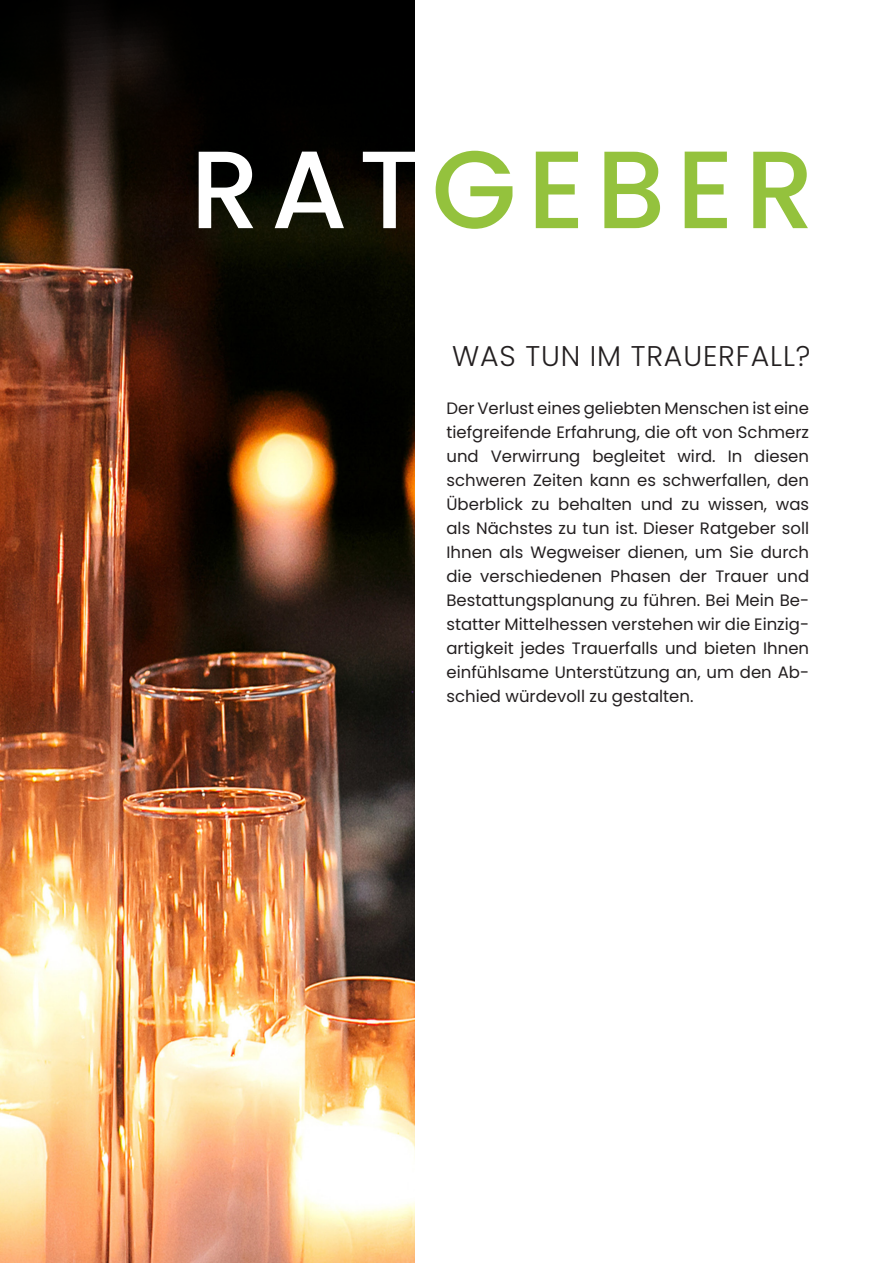
<style>
.page{position:relative;width:893px;height:1263px;background:#fff}
.page>*{position:absolute;margin:0;border:0;box-sizing:border-box;transform-origin:0 0}
.Titel{font:500 109.95px "Poppins";letter-spacing:.1em;color:#94c23d}
.Unterüberschriften_Grün{font:300 28.5px "Poppins";letter-spacing:.03em;color:#231f20}
.Grundtext{font:16.5px/24px "Poppins";color:#231f20;text-align:justify}
.s1{color:#fff}
</style>
<div class="page">
<img style="left:0;top:0;width:415px;height:1263px">
<p class="Titel" style="left:190px;top:126px;width:626px"><span class="s1">RAT</span>GEBER</p>
<p class="Unterüberschriften_Grün" style="left:452px;top:339px;width:360px">WAS TUN IM TRAUERFALL?</p>
<p class="Grundtext" style="left:446px;top:396px;width:364px">Der Verlust eines geliebten Menschen ist eine tiefgreifende Erfahrung, die oft von Schmerz und Verwirrung begleitet wird. In diesen schweren Zeiten kann es schwerfallen, den Überblick zu behalten und zu wissen, was als Nächstes zu tun ist. Dieser Ratgeber soll Ihnen als Wegweiser dienen, um Sie durch die verschiedenen Phasen der Trauer und Bestattungsplanung zu führen. Bei Mein Be&shy;statter Mittelhessen verstehen wir die Einzig&shy;artigkeit jedes Trauerfalls und bieten Ihnen einfühlsame Unterstützung an, um den Ab&shy;schied würdevoll zu gestalten.</p>
</div>
